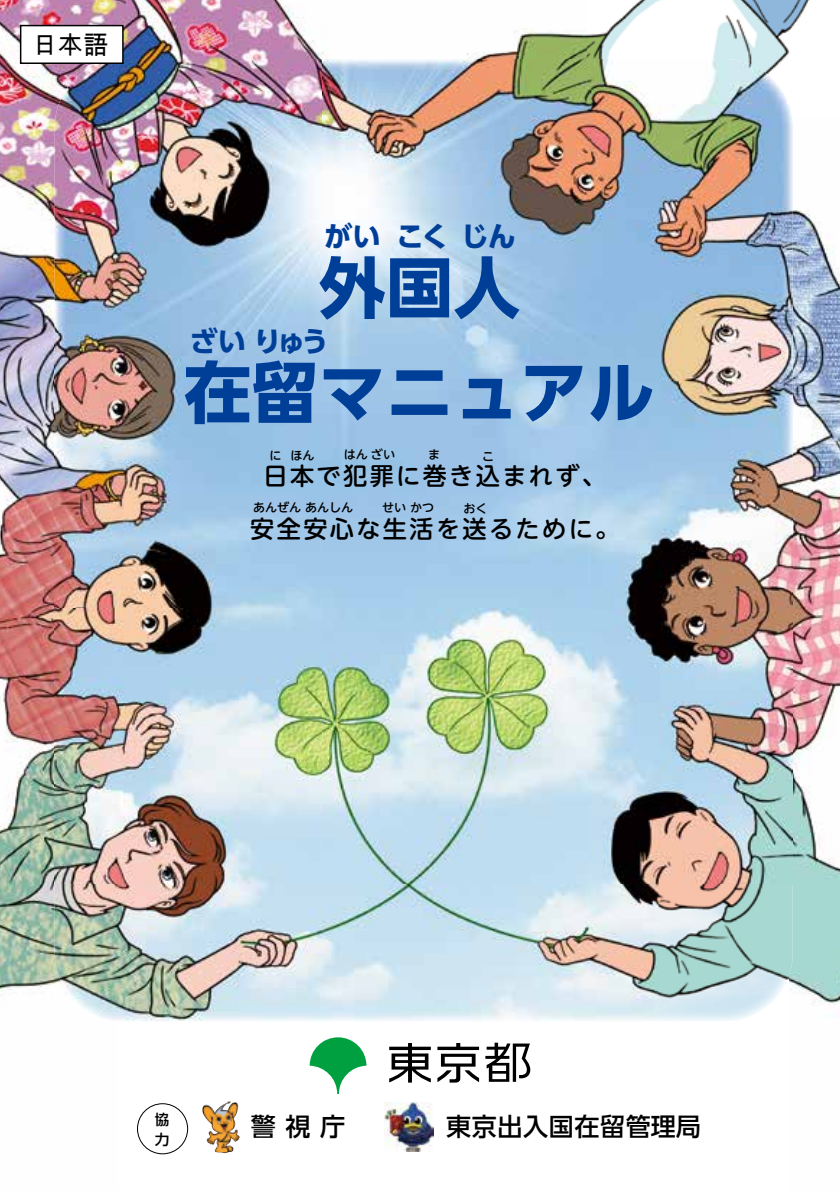
<style>
.page{position:relative;width:840px;height:1191px;background:#fff}
.page>*{position:absolute;margin:0;border:0;box-sizing:border-box;transform-origin:0 0}
.t1{font:700 66.6px/104.8px "UD Shin Go Pro";letter-spacing:.01em;color:#003f98;text-align:center}
.t2{font:700 28px "UD Shin Go Pro";letter-spacing:-.045em;color:#003f98}
.t3{font:500 25px "UD Shin Go Pro";letter-spacing:.025em;color:#000}
.t4{font:25px "Arial Unicode MS";color:#000}
.t5{font:500 24px/52.2px "UD Shin M Go Pro";letter-spacing:.1em;color:#000;text-align:center}
.t6{font:500 14.6px/19.4px "UD Shin Go Pro";color:#000}
.t7{font:500 12px "UD Shin M Go Pro";color:#000}
.s1{font-size:24.2px}
</style>
<div class="page">
<img style="left:0;top:0;width:810px;height:118px">
<img style="left:0;top:118px;width:55px;height:613px">
<img style="left:792px;top:121px;width:47px;height:884px">
<img style="left:0;top:731px;width:55px;height:265px">
<img style="left:55px;top:59px;width:737px;height:962px">
<img style="left:384px;top:1102px;width:49px;height:49px">
<div style="left:137px;top:1103px;width:51px;height:51px;border:1px solid #000;border-radius:50%"></div>
<img style="left:202px;top:1101px;width:27px;height:43px">
<div style="left:21px;top:26px;width:102px;height:37px;background:#fff"></div>
<div style="left:20px;top:25px;width:104px;height:39px;border:2px solid #000"></div>
<svg style="left:309px;top:1037px;width:57px;height:57px;fill:#00a041"></svg>
<svg style="left:389px;top:1043px;width:41px;height:39px"></svg>
<svg style="left:437px;top:1043px;width:42px;height:39px"></svg>
<svg style="left:485px;top:1042px;width:45px;height:39px"></svg>
<p class="t4" style="left:32px;top:27px;width:78px">日本語</p>
<p class="t2" style="left:324px;top:213px;width:192px">がい こく じん</p>
<h1 class="t1" style="left:184px;top:233px;width:471px">外国人<br>在留マニュアル</h1>
<p class="t5" style="left:250px;top:449px;width:370px"><span class="s1">日本</span>で犯罪に巻き込まれず、安全安心な生活を送るために。</p>
<p class="t2" style="left:190px;top:318px;width:140px">ざいりゅう</p>
<p class="t7" style="left:269px;top:446px;width:46px">に ほん</p>
<p class="t7" style="left:344px;top:445px;width:53px">はんざい</p>
<p class="t7" style="left:428px;top:445px;width:13px">ま</p>
<p class="t7" style="left:482px;top:446px;width:13px">こ</p>
<p class="t7" style="left:253px;top:497px;width:101px">あんぜん あんしん</p>
<p class="t7" style="left:382px;top:497px;width:53px">せい かつ</p>
<p class="t7" style="left:463px;top:498px;width:25px">おく</p>
<p class="t6" style="left:155px;top:1109px;width:16px">協力</p>
<p class="t3" style="left:251px;top:1106px;width:96px">警 視庁</p>
<p class="t3" style="left:446px;top:1106px;width:256px">東京出入国在留管理局</p>
</div>
